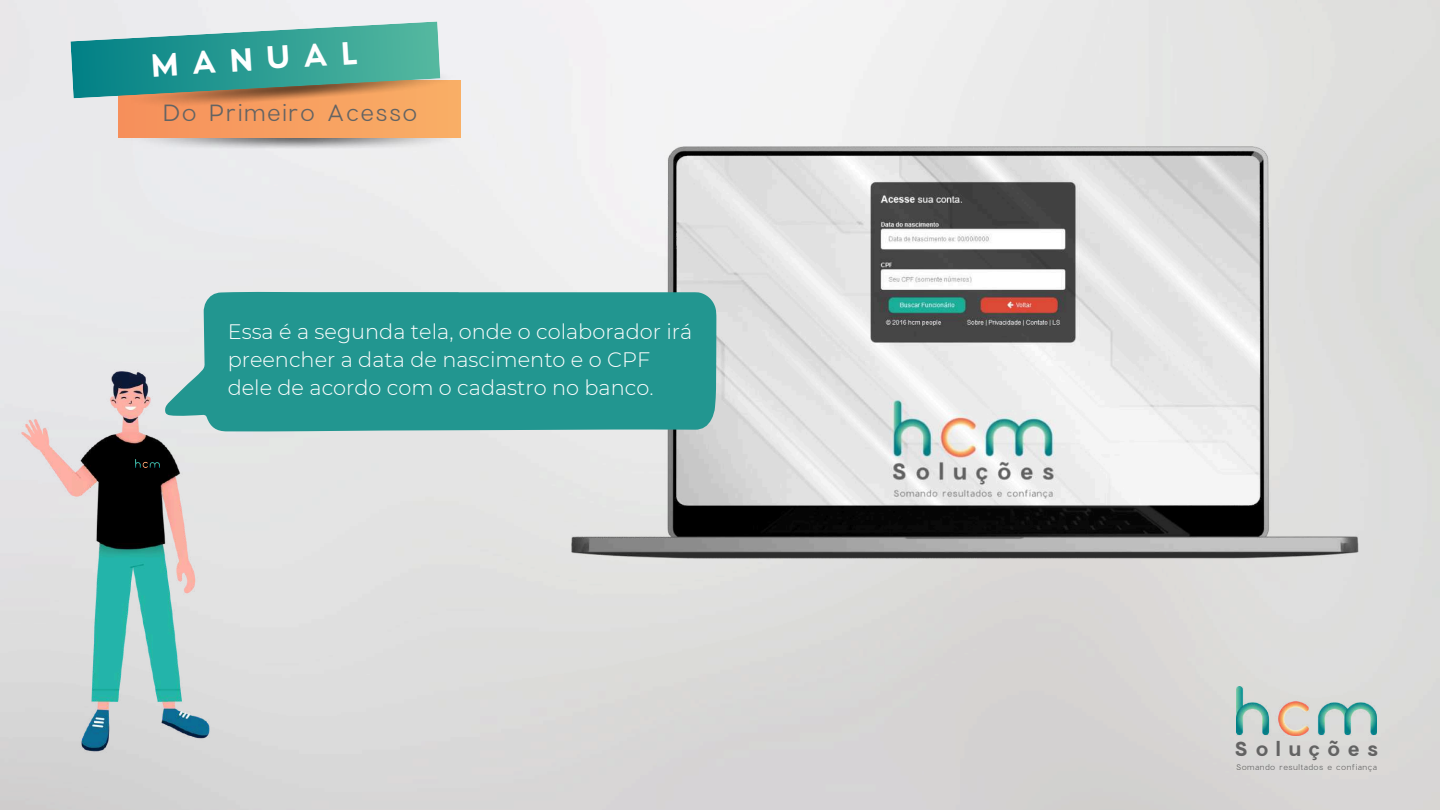
<style>
.page{position:relative;width:1440px;height:810px;background:#fff}
.page>*{position:absolute;margin:0;border:0;box-sizing:border-box;transform-origin:0 0}
.t1{font:700 31.7px "Charlevoix Pro";color:#fff}
.t2{font:23px "Charlevoix Pro";letter-spacing:.075em;color:#636363}
.t3{font:300 20.9px/27.8px "Montserrat";color:#fff}
.t4{font:700 20.1px "Charlevoix Pro";letter-spacing:.39em;color:#636363}
.t5{font:7.9px "Charlevoix Pro";letter-spacing:.075em;color:#636363}
</style>
<div class="page">
<img style="left:0;top:0;width:1440px;height:810px">
<img style="left:1237px;top:686px;width:139px;height:50px">
<img style="left:571px;top:147px;width:788px;height:412px">
<div style="left:165px;top:291px;width:551px;height:140px;background:#229690"></div>
<img style="left:0;top:350px;width:268px;height:422px">
<img style="left:136px;top:459px;width:23px;height:8px">
<img style="left:119px;top:137px;width:342px;height:12px">
<div style="left:119px;top:80px;width:342px;height:57px;background:linear-gradient(to right,#f68f5b,#f9af66)"></div>
<img style="left:119px;top:65px;width:342px;height:49px">
<svg style="left:70px;top:21px;width:370px;height:77px;background:#5aa497"></svg>
<h1 class="t1" style="left:149px;top:46px;width:210px;rotate:-4deg">MANUAL</h1>
<p class="t2" style="left:162px;top:98px;width:256px">Do Primeiro Acesso</p>
<p class="t3" style="left:228px;top:318px;width:466px">Essa é a segunda tela, onde o colaborador irá preencher a data de nascimento e o CPF dele de acordo com o cadastro no banco.</p>
<p class="t4" style="left:1234px;top:736px;width:145px">Soluções</p>
<p class="t5" style="left:1236px;top:762px;width:142px">Somando resultados e confiança</p>
</div>
